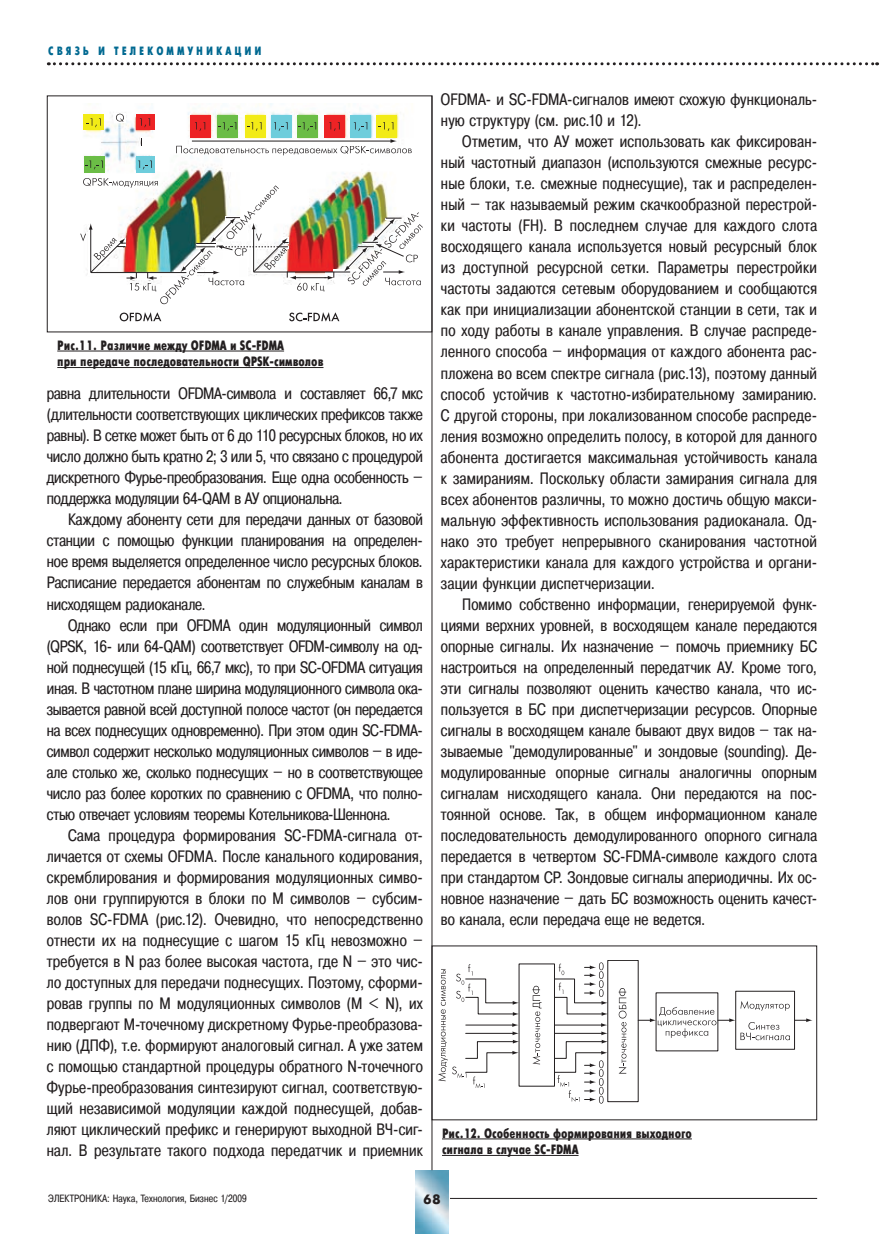
<style>
.page{position:relative;width:881px;height:1234px;background:#fff}
.page>*{position:absolute;margin:0;border:0;box-sizing:border-box;transform-origin:0 0}
.t1{font:16.5px/21px "Pragmatica Cond C";letter-spacing:.01em;color:#231f20;text-align:justify}
.t2{font:13.5px/16.5px "Futuris X Cond C";color:#231f20}
.t3{font:700 13.5px "Futuris C";color:#231f20}
.t4{font:12px "Futuris X Cond C";letter-spacing:.25em;color:#006991}
.t5{font:10.5px "Pragmatica Cond C";letter-spacing:.01em;color:#231f20}
</style>
<div class="page">
<hr style="left:57px;top:350px;width:227px;height:1px;background:#231f20">
<hr style="left:57px;top:367px;width:266px;height:1px;background:#231f20">
<img style="left:83px;top:103px;width:329px;height:181px">
<div style="left:114px;top:113px;width:12px;height:9px;background:#fff"></div>
<div style="left:141px;top:137px;width:9px;height:12px;background:#fff"></div>
<svg style="left:116px;top:114px;width:8px;height:8px"></svg>
<svg style="left:120px;top:312px;width:41px;height:9px"></svg>
<svg style="left:289px;top:312px;width:50px;height:9px"></svg>
<div style="left:84px;top:114px;width:20px;height:16px;background:#f2eb17"></div>
<div style="left:136px;top:114px;width:19px;height:16px;background:#ed2325"></div>
<div style="left:84px;top:156px;width:20px;height:17px;background:#6bbd46"></div>
<div style="left:136px;top:156px;width:19px;height:17px;background:#6ecddc"></div>
<svg style="left:86px;top:118px;width:15px;height:9px"></svg>
<svg style="left:85px;top:160px;width:18px;height:9px"></svg>
<div style="left:190px;top:115px;width:20px;height:23px;background:#ed2325"></div>
<svg style="left:195px;top:122px;width:10px;height:9px"></svg>
<div style="left:217px;top:115px;width:21px;height:23px;background:#6bbd46"></div>
<svg style="left:218px;top:122px;width:18px;height:9px"></svg>
<div style="left:245px;top:115px;width:20px;height:23px;background:#f2eb17"></div>
<svg style="left:247px;top:122px;width:14px;height:9px"></svg>
<div style="left:271px;top:115px;width:20px;height:23px;background:#6ecddc"></div>
<svg style="left:274px;top:122px;width:13px;height:9px"></svg>
<div style="left:297px;top:115px;width:20px;height:23px;background:#6bbd46"></div>
<svg style="left:298px;top:122px;width:18px;height:9px"></svg>
<div style="left:324px;top:115px;width:21px;height:23px;background:#ed2325"></div>
<svg style="left:329px;top:122px;width:10px;height:9px"></svg>
<div style="left:350px;top:115px;width:21px;height:23px;background:#6ecddc"></div>
<svg style="left:353px;top:122px;width:14px;height:9px"></svg>
<div style="left:376px;top:115px;width:21px;height:23px;background:#f2eb17"></div>
<svg style="left:378px;top:122px;width:15px;height:9px"></svg>
<svg style="left:140px;top:118px;width:10px;height:9px"></svg>
<svg style="left:138px;top:160px;width:14px;height:9px"></svg>
<svg style="left:176px;top:139px;width:235px;height:16px"></svg>
<svg style="left:334px;top:269px;width:7px;height:5px"></svg>
<hr style="left:253px;top:271px;width:97px;height:1px;background:#231f20">
<img style="left:80px;top:178px;width:254px;height:126px">
<img style="left:341px;top:212px;width:82px;height:74px">
<hr style="left:442px;top:1138px;width:249px;height:1px;background:#231f20">
<hr style="left:442px;top:1154px;width:136px;height:1px;background:#231f20">
<svg style="left:618px;top:988px;width:8px;height:85px"></svg>
<div style="left:735px;top:990px;width:59px;height:59px;border:1px solid #231f20"></div>
<svg style="left:638px;top:1000px;width:174px;height:40px"></svg>
<svg style="left:438px;top:962px;width:169px;height:141px"></svg>
<hr style="left:432px;top:1197px;width:384px;height:1px;background:#231f20">
<img style="left:415px;top:1169px;width:34px;height:64px">
<hr style="left:431px;top:96px;width:1px;height:1073px;background:#231f20">
<svg style="left:48px;top:62px;width:829px;height:3px"></svg>
<p class="t4" style="left:48px;top:44px;width:215px">связь и телекоммун икации</p>
<p class="t2" style="left:57px;top:337px;width:267px">Рис.11. Различие между OFDMA и SC-FDMA<br>при передаче последовательности QPSK-символов</p>
<p class="t1" style="left:47px;top:383px;width:377px">равна длительности ОFDMA-символа и составляет 66,7 мкс (длительности соответствующих циклических префиксов также равны). В сетке может быть от 6 до 110 ресурсных блоков, но их число должно быть кратно 2; 3 или 5, что связано с процедурой дискретного Фурье-преобразования. Еще одна особенность – поддержка модуляции 64-QAM в АУ опциональна.</p>
<p class="t1" style="left:47px;top:509px;width:377px;text-indent:21px">Каждому абоненту сети для передачи данных от базовой станции с помощью функции планирования на определен&shy;ное время выделяется определенное число ресурсных блоков.<br>Расписание передается абонентам по служебным каналам в нисходящем радиоканале.</p>
<p class="t1" style="left:47px;top:614px;width:377px;text-indent:21px">Однако если при OFDMA один модуляционный символ (QPSK, 16- или 64-QAM) соответствует OFDM-символу на од&shy;ной поднесущей (15 кГц, 66,7 мкс), то при SC-OFDMA ситуация иная. В частотном плане ширина модуляционного символа ока&shy;зывается равной всей доступной полосе частот (он передается на всех поднесущих одновременно). При этом один SC-FDMA&shy;символ содержит несколько модуляционных символов – в иде&shy;але столько же, сколько поднесущих – но в соответствующее число раз более коротких по сравнению с OFDMA, что полно&shy;стью отвечает условиям теоремы Котельникова-Шеннона.</p>
<p class="t1" style="left:47px;top:824px;width:377px;text-indent:21px">Сама процедура формирования SC-FDMA-сигнала от&shy;личается от схемы OFDMA. После канального кодирования, скремблирования и формирования модуляционных симво&shy;лов они группируются в блоки по М символов – субсим&shy;волов SC-FDMA (рис.12). Очевидно, что непосредственно отнести их на поднесущие с шагом 15 кГц невозможно – требуется в N раз более высокая частота, где N – это чис&shy;ло доступных для передачи поднесущих. Поэтому, сформи&shy;ровав группы по М модуляционных символов (М &lt; N), их подвергают М-точечному дискретному Фурье-преобразова&shy;нию (ДПФ), т.е. формируют аналоговый сигнал. А уже затем с помощью стандартной процедуры обратного N-точечного Фурье-преобразования синтезируют сигнал, соответствую&shy;щий независимой модуляции каждой поднесущей, добав&shy;ляют циклический префикс и генерируют выходной ВЧ-сиг&shy;нал. В результате такого подхода передатчик и приемник</p>
<p class="t1" style="left:441px;top:89px;width:377px">OFDMA- и SC-FDMA-сигналов имеют схожую функциональ&shy;ную структуру (см. рис.10 и 12).</p>
<p class="t1" style="left:441px;top:131px;width:377px;text-indent:21px">Отметим, что АУ может использовать как фиксирован&shy;ный частотный диапазон (используются смежные ресурс&shy;ные блоки, т.е. смежные поднесущие), так и распределен&shy;ный – так называемый режим скачкообразной перестрой&shy;ки частоты (FH). В последнем случае для каждого слота восходящего канала используется новый ресурсный блок из доступной ресурсной сетки. Параметры перестройки частоты задаются сетевым оборудованием и сообщаются как при инициализации абонентской станции в сети, так и по ходу работы в канале управления. В случае распреде&shy;ленного способа – информация от каждого абонента рас&shy;пложена во всем спектре сигнала (рис.13), поэтому данный способ устойчив к частотно-избирательному замиранию.<br>С другой стороны, при локализованном способе распреде&shy;ления возможно определить полосу, в которой для данного абонента достигается максимальная устойчивость канала к замираниям. Поскольку области замирания сигнала для всех абонентов различны, то можно достичь общую макси&shy;мальную эффективность использования радиоканала. Од&shy;нако это требует непрерывного сканирования частотной характеристики канала для каждого устройства и органи&shy;зации функции диспетчеризации.</p>
<p class="t1" style="left:441px;top:593px;width:377px;text-indent:21px">Помимо собственно информации, генерируемой функ&shy;циями верхних уровней, в восходящем канале передаются опорные сигналы. Их назначение – помочь приемнику БС настроиться на определенный передатчик АУ. Кроме того, эти сигналы позволяют оценить качество канала, что ис&shy;пользуется в БС при диспетчеризации ресурсов. Опорные сигналы в восходящем канале бывают двух видов – так на&shy;зываемые "демодулированные" и зондовые (sounding). Де&shy;модулированные опорные сигналы аналогичны опорным сигналам нисходящего канала. Они передаются на пос&shy;тоянной основе. Так, в общем информационном канале последовательность демодулированного опорного сигнала передается в четвертом SC-FDMA-символе каждого слота при стандартом СР. Зондовые сигналы апериодичны. Их ос&shy;новное назначение – дать БС возможность оценить качест&shy;во канала, если передача еще не ведется.</p>
<p class="t2" style="left:442px;top:1124px;width:251px">Рис.12. Особенность формирования выходного сигнала в случае SC-FDMA</p>
<p class="t5" style="left:48px;top:1192px;width:200px">ЭЛЕКТРОНИКА: Наука, Технология, Бизнес 1/2009</p>
<p class="t3" style="left:423px;top:1191px;width:18px">68</p>
</div>
